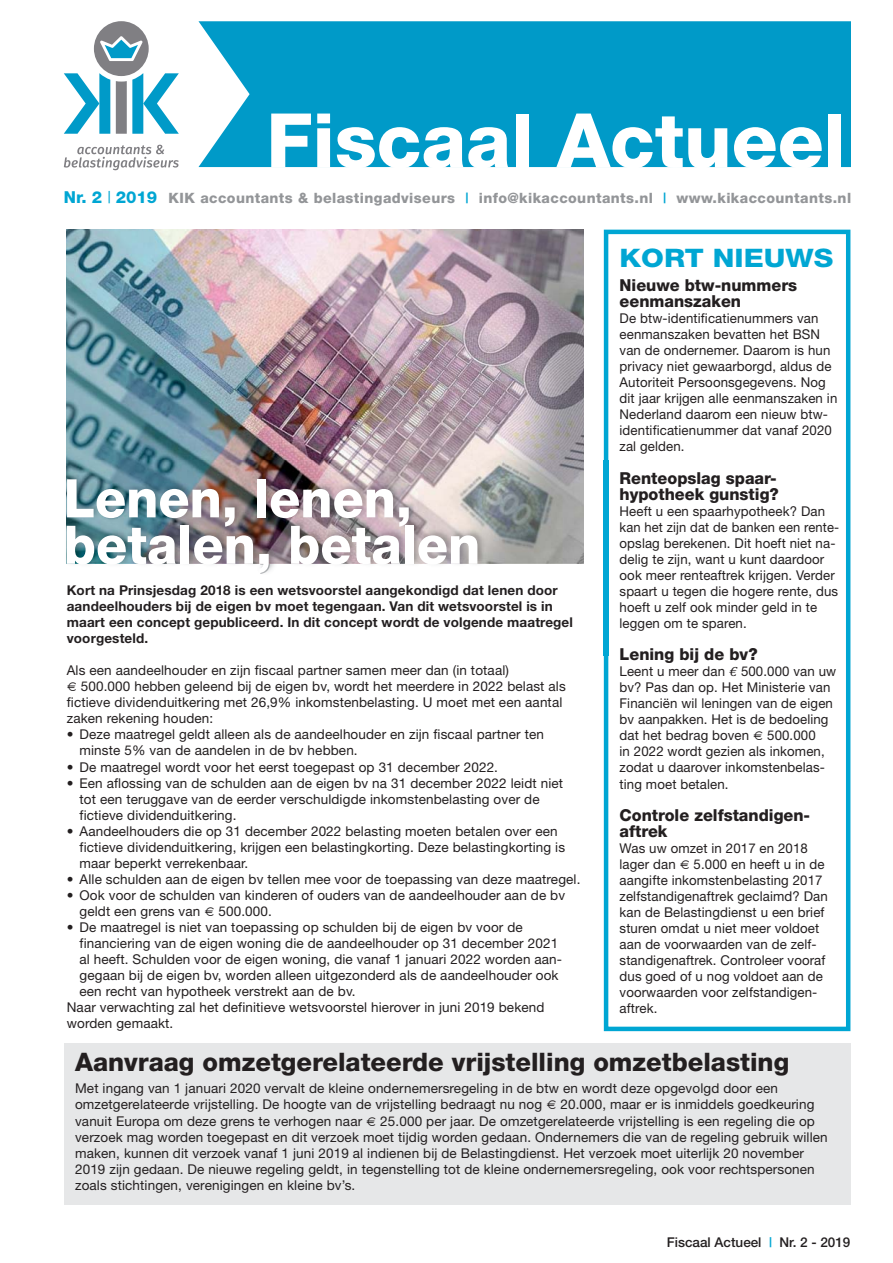
<style>
.page{position:relative;width:893px;height:1263px;background:#fff}
.page>*{position:absolute;margin:0;border:0;box-sizing:border-box;transform-origin:0 0}
.t1{font:800 75.45px "Helvetica Neue";color:#fff}
.t2{font:800 53.25px/46.5px "Helvetica Neue";color:#fff;scale:.96 1}
.t3{font:800 25.5px "Helvetica Neue";color:#231f20}
.t4{font:800 25.5px "Helvetica Neue";color:#00a6d3;scale:1.15 1}
.t5{font:800 16.5px/16px "Helvetica Neue";color:#231f20}
.t6{font:800 14.25px "Helvetica Neue";letter-spacing:.03em;color:#939598}
.t7{font:13.5px/16px "Helvetica Neue";letter-spacing:.01em;color:#231f20}
.t8{font:700 13.5px/16px "Helvetica Neue";letter-spacing:.01em;color:#231f20}
.t9{font:500 13.5px "Helvetica Neue";color:#231f20}
.s1{font-size:16.5px;color:#00a6d3}
.s2{font-weight:400;font-size:16.5px;color:#00a6d3}
.s3{font-weight:500;color:#00a6d3}
.s4{font-family:"Cambria";font-style:italic}
.s5{color:#00a6d3}
</style>
<div class="page">
<svg style="left:64px;top:145px;width:115px;height:25px"></svg>
<svg style="left:64px;top:21px;width:115px;height:113px"></svg>
<div style="left:198px;top:21px;width:652px;height:146px;background:#009ac8"></div>
<img style="left:67px;top:230px;width:516px;height:230px">
<div style="left:604px;top:230px;width:246px;height:801px;border:4px solid #00a6d3"></div>
<div style="left:64px;top:1043px;width:786px;height:161px;background:#e6e7e8"></div>
<img style="left:66px;top:460px;width:543px;height:195px">
<svg style="left:260px;top:564px;width:10px;height:10px"></svg>
<img style="left:67px;top:460px;width:516px;height:104px">
<h1 class="t1" style="left:266px;top:114px;width:581px">Fiscaal Actueel</h1>
<p class="t6" style="left:64px;top:193px;width:789px"><span class="s1">Nr. 2</span> <span class="s2">|</span> <span class="s1">2019</span> KIK accountants &amp; belastingadviseurs <span class="s3">|</span> info@kikaccountants.nl <span class="s3">|</span> www.kikaccountants.nl</p>
<h2 class="t2" style="left:64px;top:480px;width:435px">Lenen, lenen, betalen, betalen</h2>
<p class="t8" style="left:67px;top:583px;width:508px">Kort na Prinsjesdag 2018 is een wetsvoorstel aangekondigd dat lenen door aandeelhouders bij de eigen bv moet tegengaan. Van dit wetsvoorstel is in maart een concept gepubliceerd. In dit concept wordt de volgende maatregel voorgesteld.</p>
<p class="t7" style="left:67px;top:664px;width:444px">Als een aandeelhouder en zijn fiscaal partner samen meer dan (in totaal)</p>
<p class="t7" style="left:81px;top:680px;width:486px">500.000 hebben geleend bij de eigen bv, wordt het meerdere in 2022 belast als</p>
<p class="t7" style="left:67px;top:696px;width:497px">fictieve dividenduitkering met 26,9% inkomstenbelasting. U moet met een aantal</p>
<p class="t7" style="left:67px;top:712px;width:148px">zaken rekening houden:</p>
<p class="t7" style="left:80px;top:728px;width:466px;text-indent:-13px">• Deze maatregel geldt alleen als de aandeelhouder en zijn fiscaal partner ten minste 5% van de aandelen in de bv hebben.</p>
<p class="t7" style="left:67px;top:760px;width:433px">• De maatregel wordt voor het eerst toegepast op 31 december 2022.</p>
<p class="t7" style="left:80px;top:776px;width:485px;text-indent:-13px">• Een aflossing van de schulden aan de eigen bv na 31 december 2022 leidt niet tot een teruggave van de eerder verschuldigde inkomstenbelasting over de fictieve dividenduitkering.</p>
<p class="t7" style="left:80px;top:824px;width:487px;text-indent:-13px">• Aandeelhouders die op 31 december 2022 belasting moeten betalen over een fictieve dividenduitkering, krijgen een belastingkorting. Deze belastingkorting is maar beperkt verrekenbaar.</p>
<p class="t7" style="left:67px;top:872px;width:515px">• Alle schulden aan de eigen bv tellen mee voor de toepassing van deze maatregel.</p>
<p class="t7" style="left:80px;top:888px;width:487px;text-indent:-13px">• Ook voor de schulden van kinderen of ouders van de aandeelhouder aan de bv geldt een grens van</p>
<p class="t7" style="left:218px;top:904px;width:55px">500.000.</p>
<p class="t7" style="left:67px;top:920px;width:457px">• De maatregel is niet van toepassing op schulden bij de eigen bv voor de</p>
<p class="t7" style="left:80px;top:936px;width:480px">financiering van de eigen woning die de aandeelhouder op 31 december 2021</p>
<p class="t7" style="left:80px;top:953px;width:484px">al heeft. Schulden voor de eigen woning, die vanaf 1 januari 2022 worden aan-</p>
<p class="t7" style="left:80px;top:969px;width:481px">gegaan bij de eigen bv, worden alleen uitgezonderd als de aandeelhouder ook</p>
<p class="t7" style="left:80px;top:985px;width:278px">een recht van hypotheek verstrekt aan de bv.</p>
<p class="t7" style="left:67px;top:1001px;width:479px">Naar verwachting zal het definitieve wetsvoorstel hierover in juni 2019 bekend</p>
<p class="t7" style="left:67px;top:1017px;width:108px">worden gemaakt.</p>
<h3 class="t4" style="left:620px;top:249px;width:187px">KORT NIEUWS</h3>
<p class="t5" style="left:620px;top:278px;width:179px">Nieuwe btw-nummers eenmanszaken</p>
<p class="t7" style="left:620px;top:311px;width:219px">De btw-identificatienummers van eenmanszaken bevatten het BSN van de ondernemer. Daarom is hun privacy niet gewaarborgd, aldus de<br>Autoriteit Persoonsgegevens. Nog dit jaar krijgen alle eenmanszaken in<br>Nederland daarom een nieuw btw&shy;identificatienummer dat vanaf 2020 zal gelden.</p>
<p class="t5" style="left:620px;top:471px;width:161px">Renteopslag spaar&shy;hypotheek gunstig?</p>
<p class="t7" style="left:620px;top:504px;width:221px">Heeft u een spaarhypotheek? Dan kan het zijn dat de banken een rente&shy;opslag berekenen. Dit hoeft niet na&shy;delig te zijn, want u kunt daardoor ook meer renteaftrek krijgen. Verder spaart u tegen die hogere rente, dus hoeft u zelf ook minder geld in te leggen om te sparen.</p>
<p class="t5" style="left:620px;top:648px;width:140px">Lening bij de bv?</p>
<p class="t7" style="left:620px;top:665px;width:218px">Leent u meer dan <span class="s4">€</span> 500.000 van uw bv? Pas dan op. Het Ministerie van<br>Financiën wil leningen van de eigen bv aanpakken. Het is de bedoeling dat het bedrag boven</p>
<p class="t7" style="left:620px;top:729px;width:207px;text-indent:148px">500.000 in 2022 wordt gezien als inkomen, zodat u daarover inkomstenbelas&shy;ting moet betalen.</p>
<p class="t5" style="left:620px;top:808px;width:192px">Controle zelfstandigen&shy;aftrek</p>
<p class="t7" style="left:620px;top:841px;width:190px">Was uw omzet in 2017 en 2018 lager dan</p>
<p class="t7" style="left:620px;top:857px;width:210px;text-indent:74px">5.000 en heeft u in de aangifte inkomstenbelasting 2017 zelfstandigenaftrek geclaimd? Dan kan de Belastingdienst u een brief sturen omdat u niet meer voldoet aan de voorwaarden van de zelf&shy;standigenaftrek. Controleer vooraf dus goed of u nog voldoet aan de voorwaarden voor zelfstandigen&shy;aftrek.</p>
<h3 class="t3" style="left:75px;top:1053px;width:716px">Aanvraag omzetgerelateerde vrijstelling omzetbelasting</h3>
<p class="t7" style="left:75px;top:1082px;width:704px">Met ingang van 1 januari 2020 vervalt de kleine ondernemersregeling in de btw en wordt deze opgevolgd door een omzetgerelateerde vrijstelling. De hoogte van de vrijstelling bedraagt nu nog</p>
<p class="t7" style="left:560px;top:1098px;width:256px">20.000, maar er is inmiddels goedkeuring</p>
<p class="t7" style="left:75px;top:1114px;width:289px">vanuit Europa om deze grens te verhogen naar</p>
<p class="t7" style="left:75px;top:1114px;width:754px;text-indent:305px">25.000 per jaar. De omzetgerelateerde vrijstelling is een regeling die op verzoek mag worden toegepast en dit verzoek moet tijdig worden gedaan. Ondernemers die van de regeling gebruik willen maken, kunnen dit verzoek vanaf 1 juni 2019 al indienen bij de Belastingdienst. Het verzoek moet uiterlijk 20 november 2019 zijn gedaan. De nieuwe regeling geldt, in tegenstelling tot de kleine ondernemersregeling, ook voor rechtspersonen zoals stichtingen, verenigingen en kleine bv’s.</p>
<p class="t9" style="left:667px;top:1238px;width:185px">Fiscaal Actueel <span class="s5">|</span> Nr. 2 - 2019</p>
</div>
